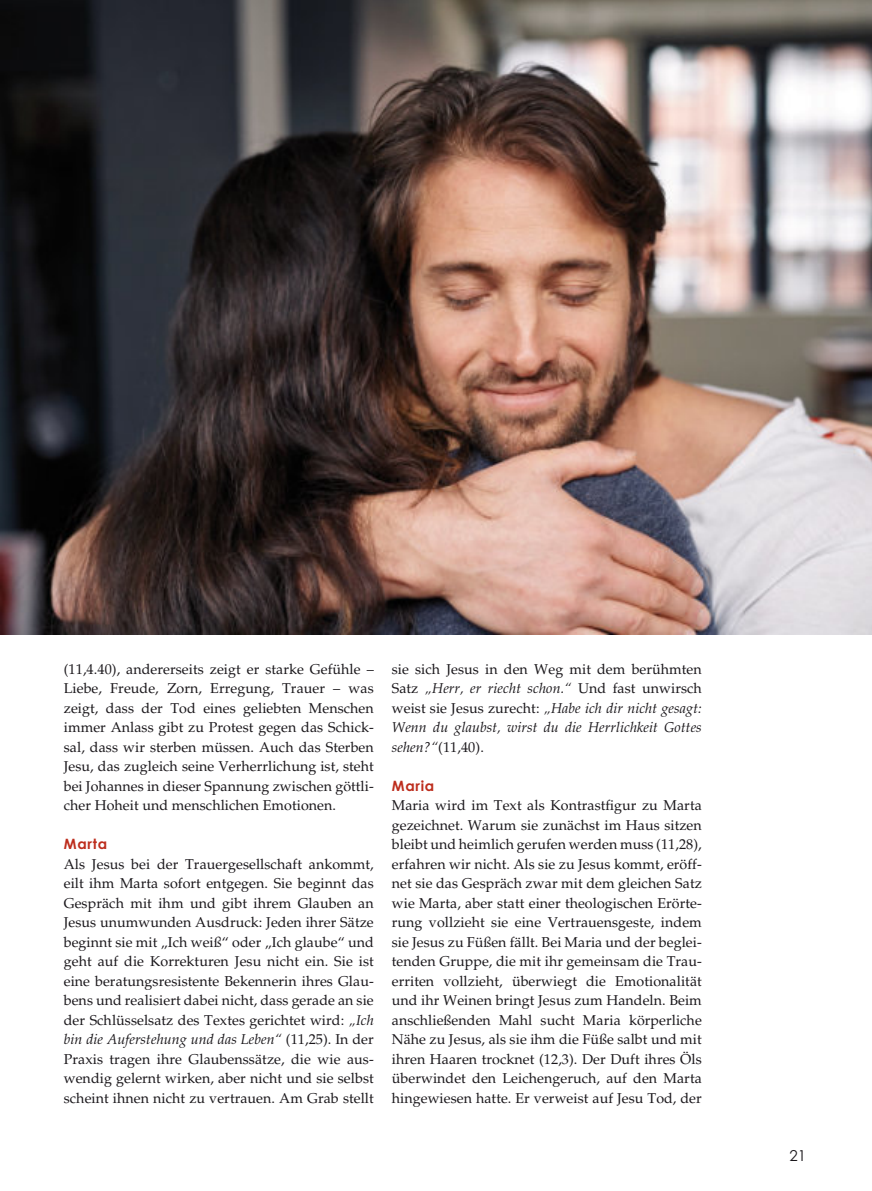
<style>
.page{position:relative;width:872px;height:1191px;background:#fff}
.page>*{position:absolute;margin:0;border:0;box-sizing:border-box;transform-origin:0 0}
.t1{font:15px "Century Gothic Pro";color:#1a171b}
.t2{font:14.25px/19.5px "Palatino LT Std";letter-spacing:.005em;color:#1a171b;text-align:justify}
.t3{font:italic 14.25px/19.5px "Palatino LT Std";letter-spacing:.005em;color:#1a171b;text-align:justify}
.t4{font:700 14.25px "Century Gothic Pro";letter-spacing:.05em;color:#bd2d1d}
.s1{font-style:italic}
.s2{font-style:normal}
</style>
<div class="page">
<img style="left:0;top:0;width:872px;height:635px">
<p class="t2" style="left:64px;top:661px;width:311px">(11,4.40), andererseits zeigt er starke Gefühle – Liebe, Freude, Zorn, Erregung, Trauer – was zeigt, dass der Tod eines geliebten Menschen immer Anlass gibt zu Protest gegen das Schick&shy;sal, dass wir sterben müssen. Auch das Sterben Jesu, das zugleich seine Verherrlichung ist, steht bei Johannes in dieser Spannung zwischen göttli&shy;cher Hoheit und menschlichen Emotionen.</p>
<p class="t4" style="left:64px;top:839px;width:45px">Marta</p>
<p class="t2" style="left:64px;top:856px;width:311px">Als Jesus bei der Trauergesellschaft ankommt, eilt ihm Marta sofort entgegen. Sie beginnt das Gespräch mit ihm und gibt ihrem Glauben an Jesus unumwunden Ausdruck: Jeden ihrer Sätze beginnt sie mit „Ich weiß“ oder „Ich glaube“ und geht auf die Korrekturen Jesu nicht ein. Sie ist eine beratungsresistente Bekennerin ihres Glau&shy;bens und realisiert dabei nicht, dass gerade an sie der Schlüsselsatz des Textes gerichtet wird: <span class="s1">„Ich bin die Auferstehung und das Leben“</span> (11,25). In der Praxis tragen ihre Glaubenssätze, die wie aus&shy;wendig gelernt wirken, aber nicht und sie selbst scheint ihnen nicht zu vertrauen. Am Grab stellt</p>
<p class="t3" style="left:392px;top:661px;width:311px"><span class="s2">sie sich Jesus in den Weg mit dem berühmten Satz</span> „Herr, er riecht schon.“ <span class="s2">Und fast unwirsch weist sie Jesus zurecht:</span> „Habe ich dir nicht gesagt:<br>Wenn du glaubst, wirst du die Herrlichkeit Gottes sehen?“<span class="s2">(11,40).</span></p>
<p class="t4" style="left:392px;top:780px;width:44px">Maria</p>
<p class="t2" style="left:392px;top:797px;width:311px">Maria wird im Text als Kontrastfigur zu Marta gezeichnet. Warum sie zunächst im Haus sitzen bleibt und heimlich gerufen werden muss (11,28), erfahren wir nicht. Als sie zu Jesus kommt, eröff&shy;net sie das Gespräch zwar mit dem gleichen Satz wie Marta, aber statt einer theologischen Erörte&shy;rung vollzieht sie eine Vertrauensgeste, indem sie Jesus zu Füßen fällt. Bei Maria und der beglei&shy;tenden Gruppe, die mit ihr gemeinsam die Trau&shy;erriten vollzieht, überwiegt die Emotionalität und ihr Weinen bringt Jesus zum Handeln. Beim anschließenden Mahl sucht Maria körperliche Nähe zu Jesus, als sie ihm die Füße salbt und mit ihren Haaren trocknet (12,3). Der Duft ihres Öls überwindet den Leichengeruch, auf den Marta hingewiesen hatte. Er verweist auf Jesu Tod, der</p>
<p class="t1" style="left:789px;top:1150px;width:18px">21</p>
</div>
